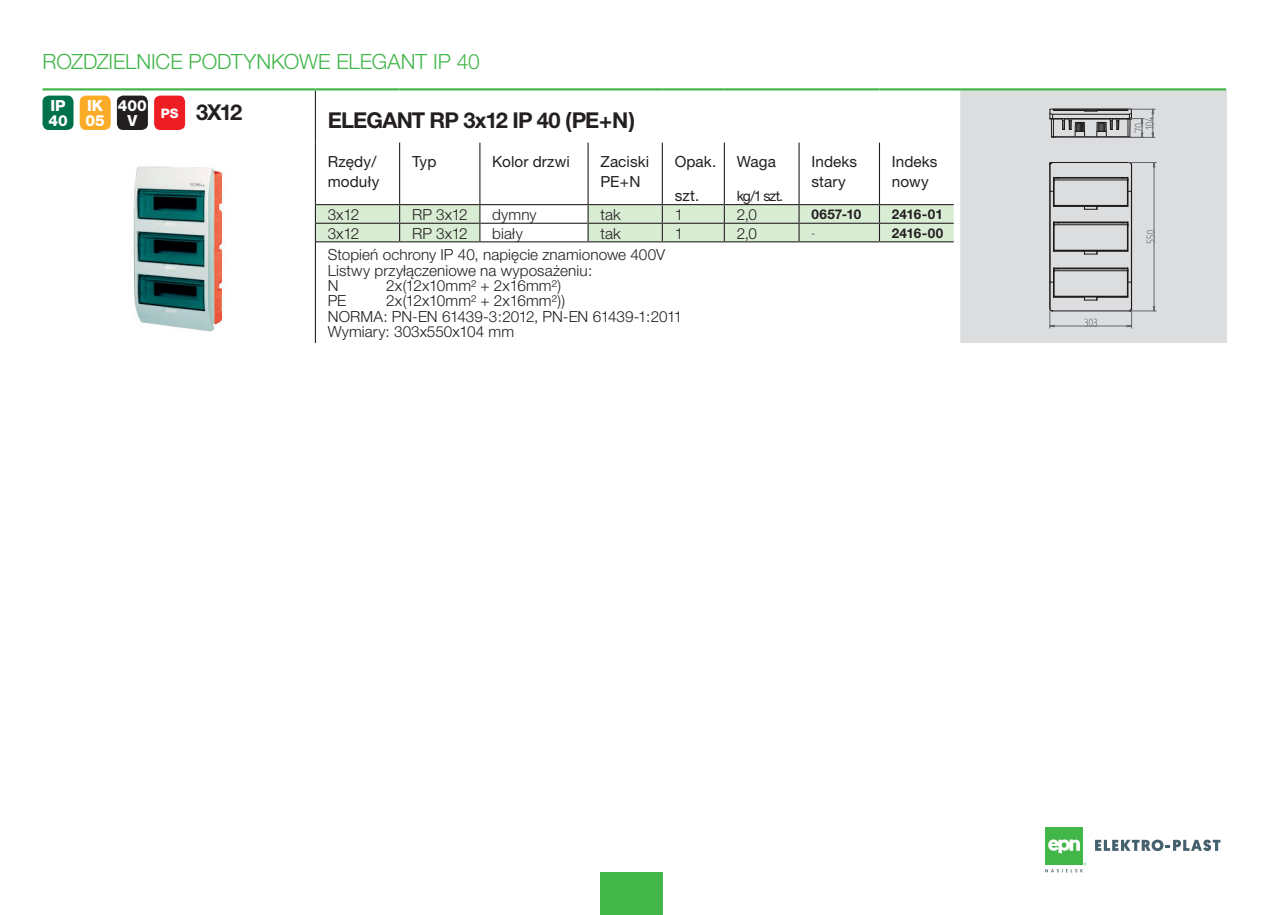
<style>
.page{position:relative;width:1263px;height:915px;background:#fff}
.page>*{position:absolute;margin:0;border:0;box-sizing:border-box;transform-origin:0 0}
.Normalny{font:700 21.9px "Helvetica Neue CE";letter-spacing:-.045em;color:#231f20}
.t1{font:300 21px "Helvetica Neue CE";letter-spacing:-.005em;color:#42b649}
.Normalny-2{font:300 15.3px/15.3px "Helvetica Neue CE";letter-spacing:.005em;color:#231f20}
.t2{font:15.3px "Helvetica Neue CE";letter-spacing:.005em;color:#231f20}
.Normalny-3{font:800 15.3px "Helvetica Neue CE";color:#fff}
.t3{font:14.25px "Helvetica Neue CE";color:#231f20}
.INDEX-P{font:700 13.5px "Helvetica Neue CE";color:#231f20}
.Normalny-4{font:800 13.05px "Helvetica Neue CE";color:#fff}
.INDEX-P-2{font:300 10.5px "Helvetica Neue CE";color:#231f20}
</style>
<div class="page">
<div style="left:600px;top:872px;width:63px;height:42px;background:#42b649"></div>
<div style="left:1045px;top:827px;width:38px;height:38px;background:#42b649"></div>
<svg style="left:1048px;top:839px;width:32px;height:14px"></svg>
<svg style="left:1095px;top:839px;width:125px;height:11px"></svg>
<svg style="left:1045px;top:862px;width:41px;height:10px"></svg>
<div style="left:957px;top:89px;width:269px;height:254px;background:#dcdddf"></div>
<hr style="left:315px;top:90px;width:1px;height:52px;background:#231f20">
<svg style="left:315px;top:142px;width:639px;height:100px"></svg>
<hr style="left:315px;top:242px;width:1px;height:101px;background:#231f20">
<div style="left:954px;top:90px;width:6px;height:52px;background:#fff"></div>
<div style="left:954px;top:142px;width:6px;height:62px;background:#fff"></div>
<div style="left:954px;top:204px;width:6px;height:19px;background:#fff"></div>
<div style="left:954px;top:223px;width:6px;height:19px;background:#fff"></div>
<div style="left:954px;top:242px;width:6px;height:101px;background:#fff"></div>
<hr style="left:399px;top:142px;width:1px;height:62px;background:#231f20">
<hr style="left:479px;top:142px;width:1px;height:62px;background:#231f20">
<hr style="left:587px;top:142px;width:2px;height:62px;background:#231f20">
<hr style="left:662px;top:142px;width:1px;height:62px;background:#231f20">
<hr style="left:724px;top:142px;width:1px;height:62px;background:#231f20">
<hr style="left:798px;top:142px;width:2px;height:62px;background:#231f20">
<hr style="left:879px;top:142px;width:1px;height:62px;background:#231f20">
<hr style="left:316px;top:204px;width:84px;height:1px;background:#231f20">
<hr style="left:400px;top:204px;width:80px;height:1px;background:#231f20">
<hr style="left:588px;top:204px;width:74px;height:1px;background:#231f20">
<hr style="left:662px;top:204px;width:62px;height:1px;background:#231f20">
<hr style="left:480px;top:204px;width:108px;height:1px;background:#231f20">
<hr style="left:724px;top:204px;width:75px;height:1px;background:#231f20">
<hr style="left:799px;top:204px;width:80px;height:1px;background:#231f20">
<hr style="left:879px;top:204px;width:75px;height:1px;background:#231f20">
<hr style="left:316px;top:223px;width:84px;height:1px;background:#231f20">
<hr style="left:400px;top:223px;width:79px;height:1px;background:#231f20">
<hr style="left:589px;top:223px;width:73px;height:1px;background:#231f20">
<hr style="left:662px;top:223px;width:62px;height:1px;background:#231f20">
<hr style="left:480px;top:223px;width:107px;height:1px;background:#231f20">
<hr style="left:725px;top:223px;width:74px;height:1px;background:#231f20">
<hr style="left:799px;top:223px;width:80px;height:1px;background:#231f20">
<hr style="left:879px;top:223px;width:75px;height:1px;background:#231f20">
<hr style="left:316px;top:241px;width:84px;height:1px;background:#231f20">
<hr style="left:400px;top:241px;width:80px;height:1px;background:#231f20">
<hr style="left:480px;top:241px;width:108px;height:1px;background:#231f20">
<hr style="left:588px;top:241px;width:74px;height:1px;background:#231f20">
<hr style="left:662px;top:241px;width:62px;height:1px;background:#231f20">
<hr style="left:724px;top:241px;width:75px;height:1px;background:#231f20">
<hr style="left:799px;top:241px;width:80px;height:1px;background:#231f20">
<hr style="left:879px;top:241px;width:75px;height:1px;background:#231f20">
<hr style="left:43px;top:88px;width:272px;height:2px;background:#42b649">
<hr style="left:315px;top:88px;width:85px;height:2px;background:#42b649">
<hr style="left:400px;top:88px;width:80px;height:2px;background:#42b649">
<hr style="left:480px;top:88px;width:108px;height:2px;background:#42b649">
<hr style="left:588px;top:88px;width:74px;height:2px;background:#42b649">
<hr style="left:662px;top:88px;width:62px;height:2px;background:#42b649">
<hr style="left:724px;top:88px;width:75px;height:2px;background:#42b649">
<hr style="left:799px;top:88px;width:80px;height:2px;background:#42b649">
<hr style="left:879px;top:88px;width:78px;height:2px;background:#42b649">
<hr style="left:957px;top:88px;width:269px;height:2px;background:#42b649">
<img style="left:133px;top:166px;width:89px;height:166px">
<hr style="left:1054px;top:270px;width:73px;height:1px;background:#231f20">
<hr style="left:1054px;top:178px;width:73px;height:1px;background:#231f20">
<hr style="left:1054px;top:180px;width:73px;height:1px;background:#231f20">
<hr style="left:1054px;top:205px;width:73px;height:1px;background:#231f20">
<hr style="left:1054px;top:224px;width:73px;height:1px;background:#231f20">
<hr style="left:1049px;top:163px;width:1px;height:145px;background:#231f20">
<hr style="left:1050px;top:191px;width:1px;height:91px;background:#231f20">
<hr style="left:1054px;top:250px;width:37px;height:1px;background:#231f20">
<hr style="left:1091px;top:250px;width:37px;height:1px;background:#231f20">
<hr style="left:1054px;top:222px;width:74px;height:1px;background:#231f20">
<svg style="left:1122px;top:222px;width:7px;height:30px"></svg>
<svg style="left:1053px;top:222px;width:7px;height:29px"></svg>
<hr style="left:1131px;top:191px;width:1px;height:91px;background:#231f20">
<hr style="left:1053px;top:251px;width:31px;height:1px;background:#231f20">
<hr style="left:1097px;top:251px;width:31px;height:1px;background:#231f20">
<svg style="left:1084px;top:251px;width:14px;height:4px"></svg>
<hr style="left:1097px;top:206px;width:31px;height:1px;background:#231f20">
<svg style="left:1084px;top:206px;width:14px;height:4px"></svg>
<hr style="left:1054px;top:206px;width:37px;height:1px;background:#231f20">
<hr style="left:1054px;top:177px;width:74px;height:1px;background:#231f20">
<hr style="left:1052px;top:162px;width:77px;height:1px;background:#231f20">
<svg style="left:1049px;top:162px;width:11px;height:45px"></svg>
<hr style="left:1052px;top:310px;width:77px;height:1px;background:#231f20">
<hr style="left:1097px;top:297px;width:31px;height:1px;background:#231f20">
<hr style="left:1054px;top:296px;width:30px;height:1px;background:#231f20">
<hr style="left:1053px;top:297px;width:31px;height:1px;background:#231f20">
<hr style="left:1097px;top:296px;width:31px;height:1px;background:#231f20">
<svg style="left:1084px;top:296px;width:14px;height:5px"></svg>
<hr style="left:1053px;top:268px;width:75px;height:1px;background:#231f20">
<svg style="left:1049px;top:108px;width:106px;height:30px"></svg>
<svg style="left:1049px;top:268px;width:11px;height:60px"></svg>
<hr style="left:1050px;top:325px;width:81px;height:1px;background:#76787b">
<svg style="left:1084px;top:318px;width:13px;height:8px"></svg>
<svg style="left:1122px;top:162px;width:34px;height:45px"></svg>
<svg style="left:1122px;top:268px;width:34px;height:60px"></svg>
<hr style="left:1154px;top:162px;width:1px;height:149px;background:#76787b">
<svg style="left:1147px;top:230px;width:8px;height:13px"></svg>
<div style="left:43px;top:96px;width:31px;height:34px;background:#007249;border-radius:6px"></div>
<div style="left:80px;top:96px;width:31px;height:34px;background:#faac29;border-radius:6px"></div>
<div style="left:117px;top:96px;width:31px;height:34px;background:#231f20;border-radius:6px"></div>
<div style="left:154px;top:96px;width:31px;height:34px;background:#ee1d23;border-radius:6px"></div>
<p class="t1" style="left:43px;top:49px;width:439px">ROZDZIELNICE PODTYNKOWE ELEGANT IP 40</p>
<p class="Normalny-3" style="left:50px;top:96px;width:17px">IP</p>
<p class="Normalny-3" style="left:48px;top:112px;width:21px">40</p>
<p class="Normalny-3" style="left:87px;top:96px;width:18px">IK</p>
<p class="Normalny-3" style="left:86px;top:112px;width:21px">05</p>
<p class="Normalny-3" style="left:118px;top:96px;width:30px">400</p>
<p class="Normalny-3" style="left:127px;top:112px;width:11px">V</p>
<p class="Normalny-4" style="left:161px;top:105px;width:19px">PS</p>
<p class="Normalny" style="left:196px;top:99px;width:48px">3X12</p>
<p class="Normalny" style="left:328px;top:106px;width:309px">ELEGANT RP 3x12 IP 40 (PE+N)</p>
<p class="t2" style="left:328px;top:152px;width:50px">Rzędy/</p>
<p class="t2" style="left:328px;top:172px;width:53px">moduły</p>
<p class="t2" style="left:412px;top:152px;width:26px">Typ</p>
<p class="t2" style="left:492px;top:152px;width:79px">Kolor drzwi</p>
<p class="t2" style="left:600px;top:152px;width:50px">Zaciski</p>
<p class="t2" style="left:600px;top:172px;width:42px">PE+N</p>
<p class="t2" style="left:675px;top:152px;width:43px">Opak.</p>
<p class="t2" style="left:675px;top:186px;width:26px">szt.</p>
<p class="t2" style="left:737px;top:152px;width:41px">Waga</p>
<p class="t3" style="left:737px;top:187px;width:48px">kg/1 szt.</p>
<p class="t2" style="left:811px;top:152px;width:47px">Indeks</p>
<p class="t2" style="left:811px;top:172px;width:36px">stary</p>
<p class="t2" style="left:892px;top:152px;width:47px">Indeks</p>
<p class="t2" style="left:892px;top:172px;width:38px">nowy</p>
<p class="Normalny-2" style="left:328px;top:207px;width:33px">3x12</p>
<p class="Normalny-2" style="left:412px;top:207px;width:57px">RP 3x12</p>
<p class="Normalny-2" style="left:492px;top:207px;width:46px">dymny</p>
<p class="Normalny-2" style="left:600px;top:207px;width:22px">tak</p>
<p class="Normalny-2" style="left:675px;top:207px;width:10px">1</p>
<p class="Normalny-2" style="left:737px;top:207px;width:22px">2,0</p>
<p class="INDEX-P" style="left:811px;top:206px;width:51px">0657-10</p>
<p class="INDEX-P" style="left:892px;top:206px;width:53px">2416-01</p>
<p class="Normalny-2" style="left:328px;top:225px;width:33px">3x12</p>
<p class="Normalny-2" style="left:412px;top:225px;width:57px">RP 3x12</p>
<p class="Normalny-2" style="left:492px;top:225px;width:32px">biały</p>
<p class="Normalny-2" style="left:600px;top:225px;width:22px">tak</p>
<p class="Normalny-2" style="left:675px;top:225px;width:10px">1</p>
<p class="Normalny-2" style="left:737px;top:225px;width:22px">2,0</p>
<p class="INDEX-P-2" style="left:811px;top:226px;width:5px">-</p>
<p class="INDEX-P" style="left:892px;top:224px;width:53px">2416-00</p>
<p class="Normalny-2" style="left:328px;top:247px;width:339px">Stopień ochrony IP 40, napięcie znamionowe 400V</p>
<p class="Normalny-2" style="left:328px;top:262px;width:266px">Listwy przyłączeniowe na wyposażeniu:</p>
<p class="Normalny-2" style="left:328px;top:278px;width:12px">N</p>
<p class="Normalny-2" style="left:386px;top:278px;width:177px">2x(12x10mm² + 2x16mm²)</p>
<p class="Normalny-2" style="left:328px;top:293px;width:20px">PE</p>
<p class="Normalny-2" style="left:386px;top:293px;width:181px">2x(12x10mm² + 2x16mm²))</p>
<p class="Normalny-2" style="left:328px;top:308px;width:356px">NORMA: PN-EN 61439-3:2012, PN-EN 61439-1:2011<br>Wymiary: 303x550x104 mm</p>
</div>
